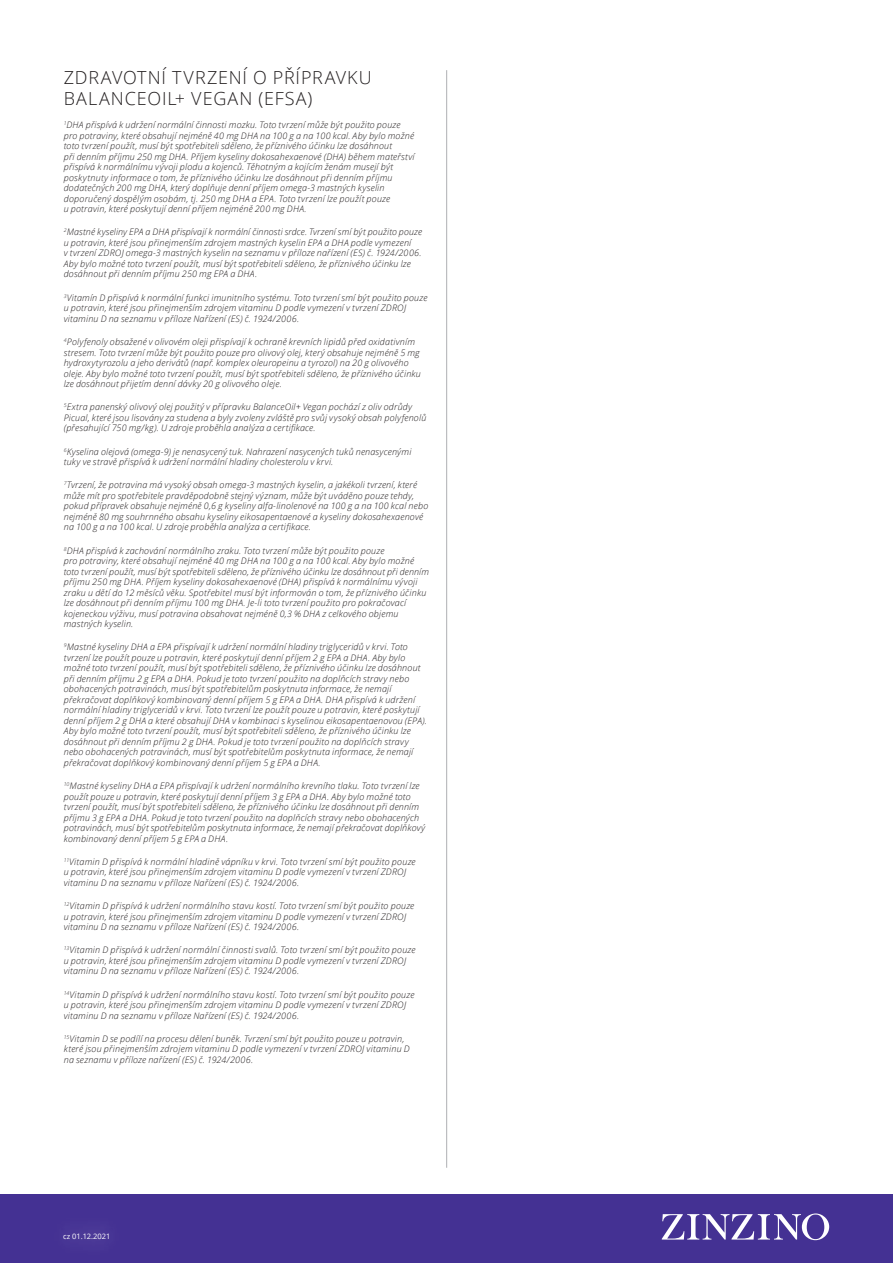
<style>
.page{position:relative;width:893px;height:1263px;background:#fff}
.page>*{position:absolute;margin:0;border:0;box-sizing:border-box;transform-origin:0 0}
.Sub-heading_12_14{font:300 18px/21px "Open Sans";letter-spacing:.05em;color:#231f20}
.EFSA_6_7{font:italic 300 9px/10.5px "Open Sans";letter-spacing:.02em;color:#231f20}
.t1{font:7.5px "Open Sans";color:#fff}
</style>
<div class="page">
<div style="left:0;top:1194px;width:893px;height:69px;background:#443193"></div>
<svg style="left:662px;top:1213px;width:167px;height:27px"></svg>
<hr style="left:446px;top:70px;width:1px;height:1098px;background:#aeafb3">
<p class="Sub-heading_12_14" style="left:64px;top:66px;width:310px">ZDRAVOTNÍ TVRZENÍ O PŘÍPRAVKU<br>BALANCEOIL+ VEGAN (EFSA)</p>
<p class="EFSA_6_7" style="left:64px;top:119px;width:352px"><sup>1</sup>DHA přispívá k udržení normální činnosti mozku. Toto tvrzení může být použito pouze pro potraviny, které obsahují nejméně 40 mg DHA na 100 g a na 100 kcal. Aby bylo možné toto tvrzení použít, musí být spotřebiteli sděleno, že příznivého účinku lze dosáhnout<br>při denním příjmu 250 mg DHA. Příjem kyseliny dokosahexaenové (DHA) během mateřství přispívá k normálnímu vývoji plodu a kojenců. Těhotným a kojícím ženám musejí být poskytnuty informace o tom, že příznivého účinku lze dosáhnout při denním příjmu dodatečných 200 mg DHA, který doplňuje denní příjem omega-3 mastných kyselin doporučený dospělým osobám, tj. 250 mg DHA a EPA. Toto tvrzení lze použít pouze<br>u potravin, které poskytují denní příjem nejméně 200 mg DHA.</p>
<p class="EFSA_6_7" style="left:64px;top:227px;width:360px"><sup>2</sup>Mastné kyseliny EPA a DHA přispívají k normální činnosti srdce. Tvrzení smí být použito pouze u potravin, které jsou přinejmenším zdrojem mastných kyselin EPA a DHA podle vymezení<br>v tvrzení ZDROJ omega-3 mastných kyselin na seznamu v příloze nařízení (ES) č. 1924/2006.<br>Aby bylo možné toto tvrzení použít, musí být spotřebiteli sděleno, že příznivého účinku lze dosáhnout při denním příjmu 250 mg EPA a DHA.</p>
<p class="EFSA_6_7" style="left:64px;top:292px;width:365px"><sup>3</sup>Vitamín D přispívá k normální funkci imunitního systému. Toto tvrzení smí být použito pouze u potravin, které jsou přinejmenším zdrojem vitaminu D podle vymezení v tvrzení ZDROJ vitaminu D na seznamu v příloze Nařízení (ES) č. 1924/2006.</p>
<p class="EFSA_6_7" style="left:64px;top:336px;width:359px"><sup>4</sup>Polyfenoly obsažené v olivovém oleji přispívají k ochraně krevních lipidů před oxidativním stresem. Toto tvrzení může být použito pouze pro olivový olej, který obsahuje nejméně 5 mg hydroxytyrozolu a jeho derivátů (např. komplex oleuropeinu a tyrozol) na 20 g olivového oleje. Aby bylo možné toto tvrzení použít, musí být spotřebiteli sděleno, že příznivého účinku lze dosáhnout přijetím denní dávky 20 g olivového oleje.</p>
<p class="EFSA_6_7" style="left:64px;top:401px;width:364px"><sup>5</sup>Extra panenský olivový olej použitý v přípravku BalanceOil+ Vegan pochází z oliv odrůdy<br>Picual, které jsou lisovány za studena a byly zvoleny zvláště pro svůj vysoký obsah polyfenolů (přesahující 750 mg/kg). U zdroje proběhla analýza a certifikace.</p>
<p class="EFSA_6_7" style="left:64px;top:446px;width:349px"><sup>6</sup>Kyselina olejová (omega-9) je nenasycený tuk. Nahrazení nasycených tuků nenasycenými tuky ve stravě přispívá k udržení normální hladiny cholesterolu v krvi.</p>
<p class="EFSA_6_7" style="left:64px;top:479px;width:366px"><sup>7</sup>Tvrzení, že potravina má vysoký obsah omega-3 mastných kyselin, a jakékoli tvrzení, které může mít pro spotřebitele pravděpodobně stejný význam, může být uváděno pouze tehdy, pokud přípravek obsahuje nejméně 0,6 g kyseliny alfa-linolenové na 100 g a na 100 kcal nebo nejméně 80 mg souhrnného obsahu kyseliny eikosapentaenové a kyseliny dokosahexaenové na 100 g a na 100 kcal. U zdroje proběhla analýza a certifikace.</p>
<p class="EFSA_6_7" style="left:64px;top:545px;width:367px"><sup>8</sup>DHA přispívá k zachování normálního zraku. Toto tvrzení může být použito pouze<br>pro potraviny, které obsahují nejméně 40 mg DHA na 100 g a na 100 kcal. Aby bylo možné toto tvrzení použít, musí být spotřebiteli sděleno, že příznivého účinku lze dosáhnout při denním příjmu 250 mg DHA. Příjem kyseliny dokosahexaenové (DHA) přispívá k normálnímu vývoji zraku u dětí do 12 měsíců věku. Spotřebitel musí být informován o tom, že příznivého účinku lze dosáhnout při denním příjmu 100 mg DHA. Je-li toto tvrzení použito pro pokračovací kojeneckou výživu, musí potravina obsahovat nejméně 0,3 % DHA z celkového objemu mastných kyselin.</p>
<p class="EFSA_6_7" style="left:64px;top:641px;width:365px"><sup>9</sup>Mastné kyseliny DHA a EPA přispívají k udržení normální hladiny triglyceridů v krvi. Toto tvrzení lze použít pouze u potravin, které poskytují denní příjem 2 g EPA a DHA. Aby bylo možné toto tvrzení použít, musí být spotřebiteli sděleno, že příznivého účinku lze dosáhnout při denním příjmu 2 g EPA a DHA. Pokud je toto tvrzení použito na doplňcích stravy nebo obohacených potravinách, musí být spotřebitelům poskytnuta informace, že nemají překračovat doplňkový kombinovaný denní příjem 5 g EPA a DHA. DHA přispívá k udržení normální hladiny triglyceridů v krvi. Toto tvrzení lze použít pouze u potravin, které poskytují denní příjem 2 g DHA a které obsahují DHA v kombinaci s kyselinou eikosapentaenovou (EPA).<br>Aby bylo možné toto tvrzení použít, musí být spotřebiteli sděleno, že příznivého účinku lze dosáhnout při denním příjmu 2 g DHA. Pokud je toto tvrzení použito na doplňcích stravy nebo obohacených potravinách, musí být spotřebitelům poskytnuta informace, že nemají překračovat doplňkový kombinovaný denní příjem 5 g EPA a DHA.</p>
<p class="EFSA_6_7" style="left:64px;top:780px;width:363px"><sup>10</sup>Mastné kyseliny DHA a EPA přispívají k udržení normálního krevního tlaku. Toto tvrzení lze použít pouze u potravin, které poskytují denní příjem 3 g EPA a DHA. Aby bylo možné toto tvrzení použít, musí být spotřebiteli sděleno, že příznivého účinku lze dosáhnout při denním příjmu 3 g EPA a DHA. Pokud je toto tvrzení použito na doplňcích stravy nebo obohacených potravinách, musí být spotřebitelům poskytnuta informace, že nemají překračovat doplňkový kombinovaný denní příjem 5 g EPA a DHA.</p>
<p class="EFSA_6_7" style="left:64px;top:856px;width:353px"><sup>11</sup>Vitamin D přispívá k normální hladině vápníku v krvi. Toto tvrzení smí být použito pouze u potravin, které jsou přinejmenším zdrojem vitaminu D podle vymezení v tvrzení ZDROJ vitaminu D na seznamu v příloze Nařízení (ES) č. 1924/2006.</p>
<p class="EFSA_6_7" style="left:64px;top:900px;width:352px"><sup>12</sup>Vitamin D přispívá k udržení normálního stavu kostí. Toto tvrzení smí být použito pouze u potravin, které jsou přinejmenším zdrojem vitaminu D podle vymezení v tvrzení ZDROJ vitaminu D na seznamu v příloze Nařízení (ES) č. 1924/2006.</p>
<p class="EFSA_6_7" style="left:64px;top:944px;width:353px"><sup>13</sup>Vitamin D přispívá k udržení normální činnosti svalů. Toto tvrzení smí být použito pouze u potravin, které jsou přinejmenším zdrojem vitaminu D podle vymezení v tvrzení ZDROJ vitaminu D na seznamu v příloze Nařízení (ES) č. 1924/2006.</p>
<p class="EFSA_6_7" style="left:64px;top:989px;width:352px"><sup>14</sup>Vitamin D přispívá k udržení normálního stavu kostí. Toto tvrzení smí být použito pouze u potravin, které jsou přinejmenším zdrojem vitaminu D podle vymezení v tvrzení ZDROJ vitaminu D na seznamu v příloze Nařízení (ES) č. 1924/2006.</p>
<p class="EFSA_6_7" style="left:64px;top:1033px;width:348px"><sup>15</sup>Vitamin D se podílí na procesu dělení buněk. Tvrzení smí být použito pouze u potravin, které jsou přinejmenším zdrojem vitaminu D podle vymezení v tvrzení ZDROJ vitaminu D na seznamu v příloze nařízení (ES) č. 1924/2006.</p>
<p class="t1" style="left:63px;top:1231px;width:49px">cz 01.12.2021</p>
</div>
